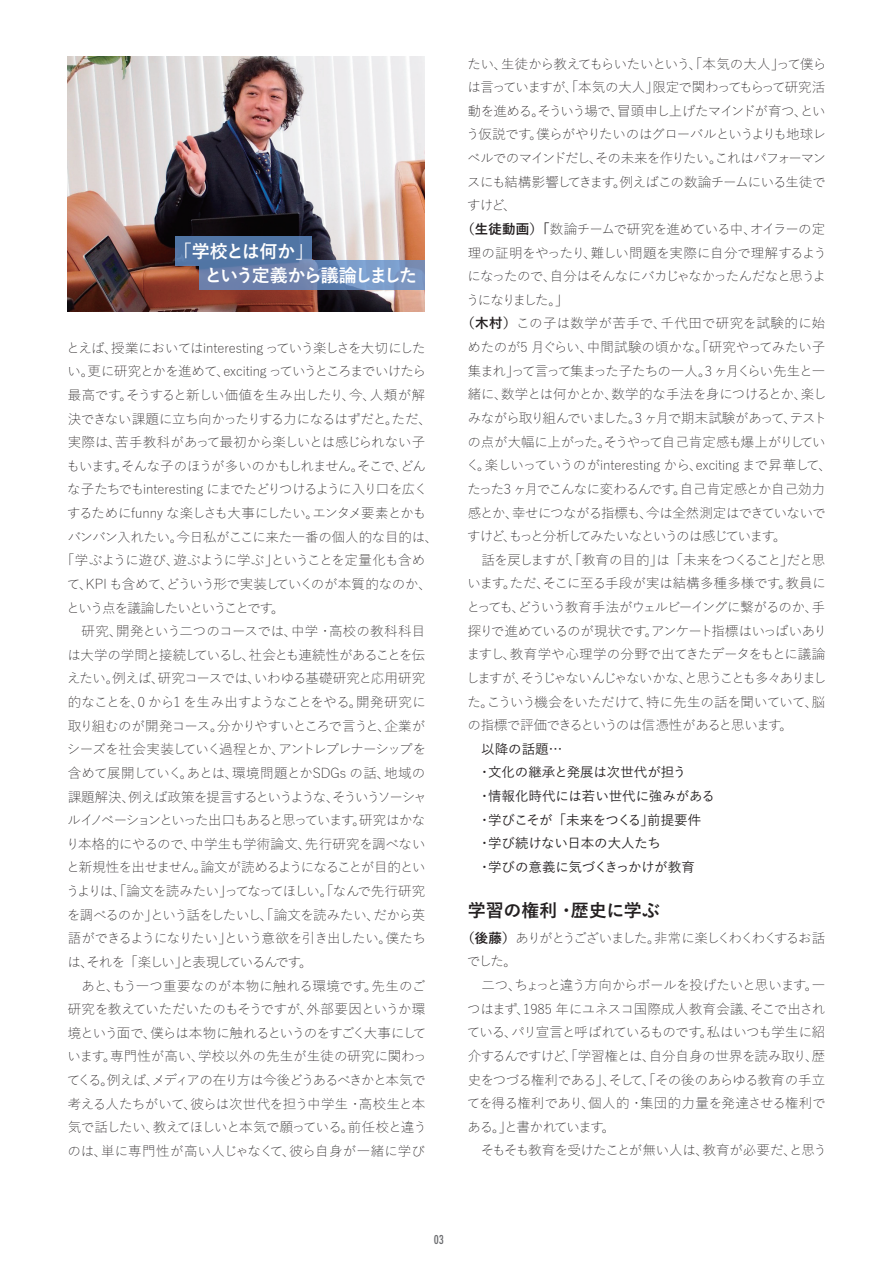
<style>
.page{position:relative;width:893px;height:1263px;background:#fff}
.page>*{position:absolute;margin:0;border:0;box-sizing:border-box;transform-origin:0 0}
.t1{font:700 18px "Yu Go Pr 6 N";letter-spacing:-.125em;color:#fff}
.小見出し{font:700 18px "Yu Go Pr 6 N";letter-spacing:-.005em;color:#231f20}
.t2{font:700 18px "Yu Go Pr 6 N";letter-spacing:-.085em;color:#fff}
.t3{font:300 13.5px/23.7px "Yu Go Pr 6 N";letter-spacing:-.05em;color:#231f20;text-align:justify}
.t4{font:300 13.5px/23.7px "Yu Go Pr 6 N";letter-spacing:-.03em;color:#231f20}
.t5{font:500 13.5px "Yu Go Pr 6 N";letter-spacing:-.005em;color:#231f20}
.t6{font:300 13.5px "Yu Go Pr 6 N";letter-spacing:-.025em;color:#231f20}
.t7{font:300 13.5px "Yu Go Pr 6 N";letter-spacing:-.015em;color:#231f20}
.t8{font:300 13.5px/23.7px "Yu Go Pr 6 N";letter-spacing:-.115em;color:#231f20}
.t9{font:300 13.5px "Yu Go Pr 6 N";letter-spacing:-.085em;color:#231f20}
.t10{font:300 13.5px "Yu Go Pr 6 N";letter-spacing:-.01em;color:#231f20}
.t11{font:300 13.5px "Yu Go Pr 6 N";letter-spacing:-.12em;color:#231f20}
.t12{font:500 13.5px "Yu Go Pr 6 N";letter-spacing:-.04em;color:#231f20}
.t13{font:500 13.5px "Futura PT Cond";color:#6c6d70}
.s1{font-weight:700}
</style>
<div class="page">
<img style="left:68px;top:57px;width:357px;height:255px">
<div style="left:175px;top:236px;width:136px;height:30px;background:#5175a4"></div>
<svg style="left:199px;top:260px;width:226px;height:30px;background:#6e89b6"></svg>
<p class="t2" style="left:174px;top:242px;width:141px">「学校とは何か」</p>
<p class="t1" style="left:183px;top:266px;width:236px">　 という定義から議論しました</p>
<p class="t7" style="left:67px;top:335px;width:360px">とえば、授業においてはinterestingっていう楽しさを大切にした</p>
<p class="t3" style="left:68px;top:358px;width:360px">い。更に研究とかを進めて、exciting っていうところまでいけたら</p>
<p class="t6" style="left:68px;top:382px;width:359px">最高です。そうすると新しい価値を生み出したり、今、人類が解</p>
<p class="t3" style="left:68px;top:405px;width:366px">決できない課題に立ち向かったりする力になるはずだと。ただ、</p>
<p class="t10" style="left:68px;top:430px;width:359px">実際は、苦手教科があって最初から楽しいとは感じられない子</p>
<p class="t9" style="left:66px;top:453px;width:361px">もいます。そんな子のほうが多いのかもしれません。そこで、どん</p>
<p class="t3" style="left:67px;top:476px;width:362px">な子たちでもinteresting にまでたどりつけるように入り口を広く</p>
<p class="t3" style="left:67px;top:499px;width:361px">するためにfunny な楽しさも大事にしたい。エンタメ要素とかも</p>
<p class="t6" style="left:68px;top:524px;width:372px">バンバン入れたい。今日私がここに来た一番の個人的な目的は、</p>
<p class="t3" style="left:61px;top:547px;width:366px">「学ぶように遊び、遊ぶように学ぶ」ということを定量化も含め</p>
<p class="t4" style="left:67px;top:570px;width:367px">て、KPI も含めて、どういう形で実装していくのが本質的なのか、</p>
<p class="t11" style="left:67px;top:595px;width:219px">という点を議論したいということです。</p>
<p class="t3" style="left:66px;top:617px;width:362px">　研究、開発という二つのコースでは、中学・高校の教科科目は大学の学問と接続しているし、社会とも連続性があることを伝えたい。例えば、研究コースでは、いわゆる基礎研究と応用研究的なことを、0 から1 を生み出すようなことをやる。開発研究に取り組むのが開発コース。分かりやすいところで言うと、企業がシーズを社会実装していく過程とか、アントレプレナーシップを含めて展開していく。あとは、環境問題とかSDGs の話、地域の課題解決、例えば政策を提言するというような、そういうソーシャルイノベーションといった出口もあると思っています。研究はかなり本格的にやるので、中学生も学術論文、先行研究を調べないと新規性を出せません。論文が読めるようになることが目的というよりは、「論文を読みたい」ってなってほしい。「なんで先行研究を調べるのか」という話をしたいし、「論文を読みたい、だから英語ができるようになりたい」という意欲を引き出したい。僕たちは、それを「楽しい」と表現しているんです。</p>
<p class="t4" style="left:67px;top:972px;width:362px">　あと、もう一つ重要なのが本物に触れる環境です。先生のご研究を教えていただいたのもそうですが、外部要因というか環境という面で、僕らは本物に触れるというのをすごく大事にしています。専門性が高い、学校以外の先生が生徒の研究に関わってくる。例えば、メディアの在り方は今後どうあるべきかと本気で考える人たちがいて、彼らは次世代を担う中学生・高校生と本気で話したい、教えてほしいと本気で願っている。前任校と違うのは、単に専門性が高い人じゃなくて、彼ら自身が一緒に学び</p>
<p class="t3" style="left:466px;top:50px;width:362px">たい、生徒から教えてもらいたいという、「本気の大人」って僕らは言っていますが、「本気の大人」限定で関わってもらって研究活動を進める。そういう場で、冒頭申し上げたマインドが育つ、という仮説です。僕らがやりたいのはグローバルというよりも地球レベルでのマインドだし、その未来を作りたい。これはパフォーマンスにも結構影響してきます。例えばこの数論チームにいる生徒ですけど、</p>
<p class="t3" style="left:466px;top:215px;width:362px;text-align:left;text-indent:-5px"><span class="s1">（生徒動画）「</span>数論チームで研究を進めている中、オイラーの定理の証明をやったり、難しい問題を実際に自分で理解するようになったので、自分はそんなにバカじゃなかったんだなと思うようになりました。」</p>
<p class="t3" style="left:466px;top:310px;width:367px;text-align:left;text-indent:-5px"><span class="s1">（木村）</span>この子は数学が苦手で、千代田で研究を試験的に始めたのが5 月ぐらい、中間試験の頃かな。「研究やってみたい子集まれ」って言って集まった子たちの一人。3 ヶ月くらい先生と一緒に、数学とは何かとか、数学的な手法を身につけるとか、楽しみながら取り組んでいました。3 ヶ月で期末試験があって、テストの点が大幅に上がった。そうやって自己肯定感も爆上がりしていく。楽しいっていうのがinteresting から、exciting まで昇華して、たった3 ヶ月でこんなに変わるんです。自己肯定感とか自己効力感とか、幸せにつながる指標も、今は全然測定はできていないですけど、もっと分析してみたいなというのは感じています。</p>
<p class="t3" style="left:466px;top:546px;width:362px;text-align:left">　話を戻しますが、「教育の目的」は「未来をつくること」だと思います。ただ、そこに至る手段が実は結構多種多様です。教員にとっても、どういう教育手法がウェルビーイングに繋がるのか、手探りで進めているのが現状です。アンケート指標はいっぱいありますし、教育学や心理学の分野で出てきたデータをもとに議論しますが、そうじゃないんじゃないかな、と思うことも多々ありました。こういう機会をいただけて、特に先生の話を聞いていて、脳の指標で評価できるというのは信憑性があると思います。</p>
<p class="t5" style="left:481px;top:736px;width:82px">以降の話題…</p>
<p class="t5" style="left:478px;top:760px;width:210px">・文化の継承と発展は次世代が担う</p>
<p class="t5" style="left:478px;top:784px;width:239px">・情報化時代には若い世代に強みがある</p>
<p class="t12" style="left:478px;top:807px;width:225px">・学びこそが「未来をつくる」前提要件</p>
<p class="t5" style="left:478px;top:831px;width:184px">・学び続けない日本の大人たち</p>
<p class="t5" style="left:478px;top:854px;width:218px">・学びの意義に気づくきっかけが教育</p>
<p class="小見出し" style="left:468px;top:900px;width:194px">学習の権利・歴史に学ぶ</p>
<p class="t8" style="left:467px;top:924px;width:360px;text-indent:-6px"><span class="s1">（後藤）</span>ありがとうございました。非常に楽しくわくわくするお話でした。</p>
<p class="t3" style="left:467px;top:971px;width:360px">　二つ、ちょっと違う方向からボールを投げたいと思います。一つはまず、1985 年にユネスコ国際成人教育会議、そこで出されている、パリ宣言と呼ばれているものです。私はいつも学生に紹介するんですけど、「学習権とは、自分自身の世界を読み取り、歴史をつづる権利である」、そして、「その後のあらゆる教育の手立てを得る権利であり、個人的・集団的力量を発達させる権利である。」と書かれています。</p>
<p class="t3" style="left:468px;top:1137px;width:361px">　そもそも教育を受けたことが無い人は、教育が必要だ、と思う</p>
<p class="t13" style="left:434px;top:1232px;width:12px">03</p>
</div>
